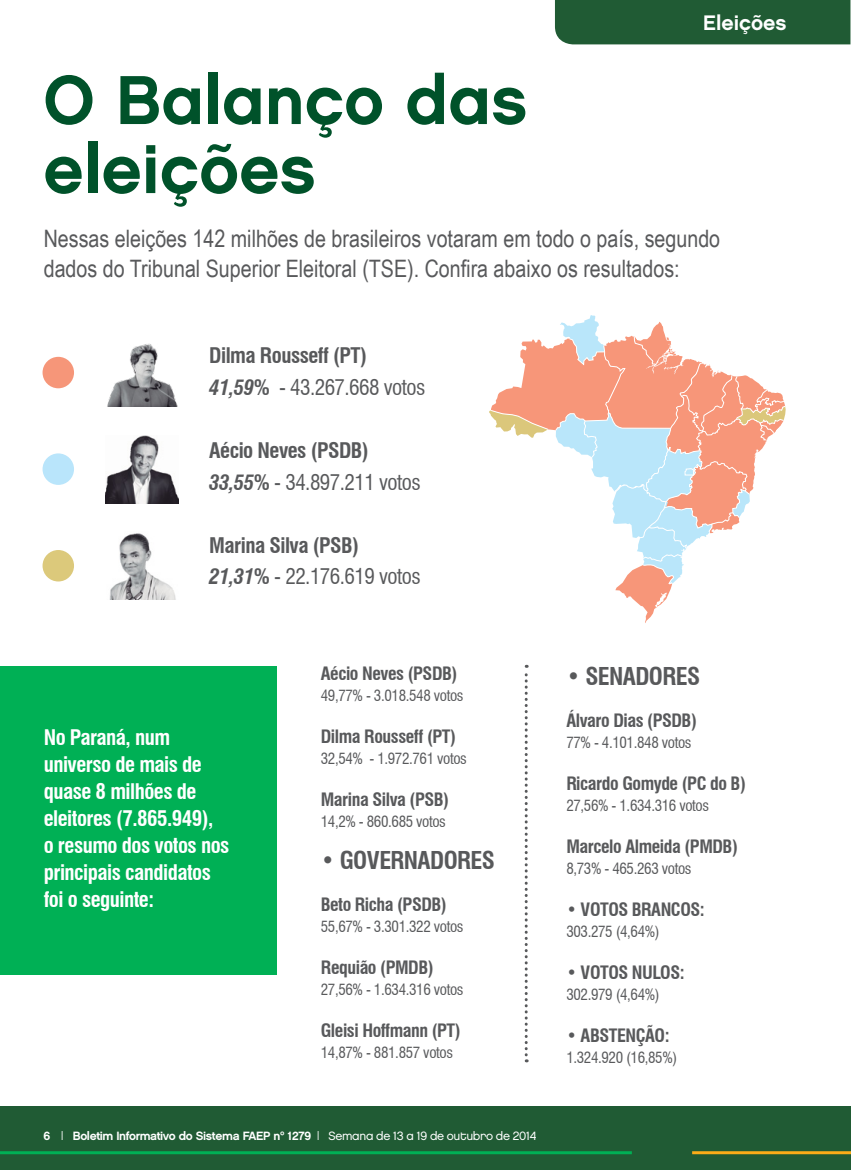
<style>
.page{position:relative;width:851px;height:1170px;background:#fff}
.page>*{position:absolute;margin:0;border:0;box-sizing:border-box;transform-origin:0 0}
.t1{font:69px/69px "Chalet New York Nineteen Eighty";color:#00522a}
.t2{font:24px/30px "Arial Narrow";color:#58595b}
.t3{font:700 condensed 24px "Swiss 721 BT";letter-spacing:-.025em;color:#58595b}
.t4{font:700 condensed 21px/31.5px "Swiss 721 BT";letter-spacing:-.025em;color:#58595b}
.t5{font:700 condensed 21px/27px "Swiss 721 BT";letter-spacing:-.025em;color:#fff}
.t6{font:21px "Chalet New York Nineteen Sixty";color:#fff}
.t7{font:700 condensed 18px "Swiss 721 BT";letter-spacing:-.025em;color:#58595b}
.t8{font:condensed 15px "Swiss 721 BT";letter-spacing:-.025em;color:#58595b}
.t9{font:12px "Chalet New York Nineteen Sixty";letter-spacing:-.03em;color:#fff}
.s1{font-style:italic}
.s2{font-weight:400}
.s3{font-family:"Chalet London Nineteen Eighty"}
</style>
<div class="page">
<div style="left:0;top:1106px;width:850px;height:63px;background:#205b34"></div>
<hr style="left:0;top:1151px;width:631px;height:3px;background:#00b055">
<hr style="left:692px;top:1151px;width:158px;height:3px;background:#fbac18">
<div style="left:0;top:666px;width:276px;height:308px;background:#00b055"></div>
<div style="left:555px;top:0;width:295px;height:44px;background:#205b34"></div>
<svg style="left:489px;top:315px;width:296px;height:308px"></svg>
<div style="left:43px;top:357px;width:31px;height:31px;background:#f69679;border-radius:50%"></div>
<div style="left:43px;top:453px;width:31px;height:32px;background:#b9e5fb;border-radius:50%"></div>
<div style="left:43px;top:550px;width:31px;height:31px;background:#dcc97b;border-radius:50%"></div>
<img style="left:107px;top:343px;width:71px;height:63px">
<img style="left:105px;top:435px;width:73px;height:68px">
<img style="left:109px;top:533px;width:67px;height:67px">
<svg style="left:524px;top:664px;width:3px;height:398px"></svg>
<h3 class="t6" style="left:703px;top:10px;width:85px">Eleições</h3>
<h1 class="t1" style="left:43px;top:65px;width:485px">O Balanço das eleições</h1>
<h2 class="t2" style="left:44px;top:222px;width:678px">Nessas eleições 142 milhões de brasileiros votaram em todo o país, segundo dados do Tribunal Superior Eleitoral (TSE). Confira abaixo os resultados:</h2>
<h3 class="t4" style="left:209px;top:340px;width:218px">Dilma Rousseff (PT)<br><span class="s1">41,59%</span> <span class="s2">- 43.267.668 votos</span></h3>
<h3 class="t4" style="left:209px;top:434px;width:213px">Aécio Neves (PSDB)<br><span class="s1">33,55%</span> <span class="s2">- 34.897.211 votos</span></h3>
<h3 class="t4" style="left:209px;top:529px;width:213px">Marina Silva (PSB)<br><span class="s1">21,31%</span> <span class="s2">- 22.176.619 votos</span></h3>
<h3 class="t5" style="left:44px;top:724px;width:187px">No Paraná, num universo de mais de quase 8 milhões de eleitores (7.865.949),<br>o resumo dos votos nos principais candidatos foi o seguinte:</h3>
<p class="t7" style="left:321px;top:662px;width:138px">Aécio Neves (PSDB)</p>
<p class="t8" style="left:321px;top:686px;width:144px">49,77% - 3.018.548 votos</p>
<p class="t7" style="left:321px;top:725px;width:137px">Dilma Rousseff (PT)</p>
<p class="t8" style="left:321px;top:749px;width:148px">32,54% - 1.972.761 votos</p>
<p class="t7" style="left:321px;top:788px;width:130px">Marina Silva (PSB)</p>
<p class="t8" style="left:321px;top:812px;width:127px">14,2% - 860.685 votos</p>
<h2 class="t3" style="left:321px;top:845px;width:175px"><span class="s2">•</span> GOVERNADORES</h2>
<p class="t7" style="left:321px;top:893px;width:127px">Beto Richa (PSDB)</p>
<p class="t8" style="left:321px;top:917px;width:144px">55,67% - 3.301.322 votos</p>
<p class="t7" style="left:321px;top:956px;width:114px">Requião (PMDB)</p>
<p class="t8" style="left:321px;top:980px;width:144px">27,56% - 1.634.316 votos</p>
<p class="t7" style="left:321px;top:1019px;width:141px">Gleisi Hoffmann (PT)</p>
<p class="t8" style="left:321px;top:1043px;width:134px">14,87% - 881.857 votos</p>
<p class="t9" style="left:43px;top:1128px;width:494px">6 | Boletim Informativo do Sistema FAEP nº 1279 | <span class="s3">Semana de 13 a 19 de outubro de 2014</span></p>
<h2 class="t3" style="left:566px;top:661px;width:135px"><span class="s2">•</span> SENADORES</h2>
<p class="t7" style="left:566px;top:709px;width:132px">Álvaro Dias (PSDB)</p>
<p class="t8" style="left:566px;top:733px;width:127px">77% - 4.101.848 votos</p>
<p class="t7" style="left:566px;top:772px;width:181px">Ricardo Gomyde (PC do B)</p>
<p class="t8" style="left:566px;top:796px;width:144px">27,56% - 1.634.316 votos</p>
<p class="t7" style="left:566px;top:835px;width:173px">Marcelo Almeida (PMDB)</p>
<p class="t8" style="left:566px;top:859px;width:127px">8,73% - 465.263 votos</p>
<p class="t7" style="left:566px;top:898px;width:140px"><span class="s2">•</span> VOTOS BRANCOS:</p>
<p class="t8" style="left:566px;top:922px;width:95px">303.275 (4,64%)</p>
<p class="t7" style="left:566px;top:961px;width:120px"><span class="s2">•</span> VOTOS NULOS:</p>
<p class="t8" style="left:566px;top:985px;width:95px">302.979 (4,64%)</p>
<p class="t7" style="left:566px;top:1024px;width:105px"><span class="s2">•</span> ABSTENÇÃO:</p>
<p class="t8" style="left:566px;top:1048px;width:112px">1.324.920 (16,85%)</p>
</div>
